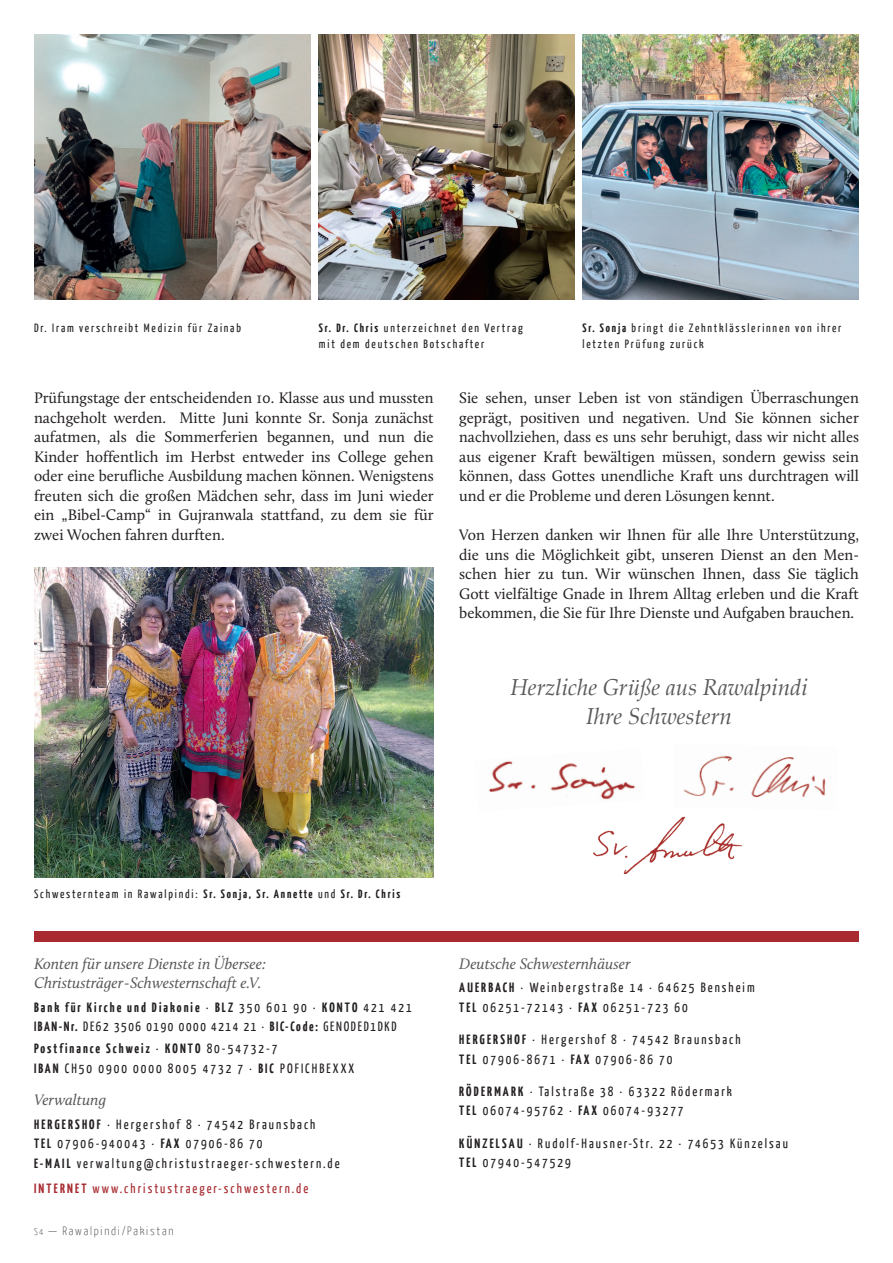
<style>
.page{position:relative;width:893px;height:1263px;background:#fff}
.page>*{position:absolute;margin:0;border:0;box-sizing:border-box;transform-origin:0 0}
.t1{font:italic 22.5px/29.7px "Palatino";color:#57585a;text-align:center}
.t2{font:15.75px/19.5px "Calluna";color:#231f20;text-align:justify}
.t3{font:italic 15.75px/19.5px "Calluna";color:#57585a}
.t4{font:13.5px/19.5px "Yanone Kaffeesatz";letter-spacing:.15em;color:#231f20}
.t5{font:13.5px/19.5px "Yanone Kaffeesatz";letter-spacing:.125em;color:#231f20}
.t6{font:700 13.5px "Yanone Kaffeesatz";letter-spacing:.16em;color:#231f20}
.t7{font:12px/15.9px "Yanone Kaffeesatz";letter-spacing:.15em;color:#231f20}
.t8{font:100 12px "Yanone Kaffeesatz";letter-spacing:.15em;color:#231f20}
.s1{font-weight:700}
.s2{font-weight:700;color:#a72b30}
.s3{color:#a72b30}
.s4{font-size:9.75px}
</style>
<div class="page">
<div style="left:34px;top:931px;width:825px;height:11px;background:#a72b30"></div>
<img style="left:683px;top:755px;width:143px;height:43px">
<img style="left:593px;top:816px;width:148px;height:58px">
<img style="left:488px;top:761px;width:148px;height:39px">
<img style="left:34px;top:567px;width:400px;height:311px">
<img style="left:34px;top:34px;width:276px;height:266px">
<img style="left:319px;top:34px;width:255px;height:266px">
<img style="left:583px;top:34px;width:276px;height:266px">
<p class="t7" style="left:34px;top:319px;width:208px">Dr. Iram verschreibt Medizin für Zainab</p>
<p class="t7" style="left:319px;top:319px;width:205px"><span class="s1">Sr. Dr. Chris</span> unterzeichnet den Vertrag mit dem deutschen Botschafter</p>
<p class="t7" style="left:583px;top:319px;width:260px"><span class="s1">Sr. Sonja</span> bringt die Zehntklässlerinnen von ihrer letzten Prüfung zurück</p>
<p class="t2" style="left:34px;top:388px;width:401px">Prüfungstage der entscheidenden 10. Klasse aus und mussten nachgeholt werden. Mitte Juni konnte Sr. Sonja zunächst aufatmen, als die Sommerferien begannen, und nun die Kinder hoffentlich im Herbst entweder ins College gehen oder eine berufliche Ausbildung machen können. Wenigstens freuten sich die großen Mädchen sehr, dass im Juni wieder ein „Bibel-Camp“ in Gujranwala stattfand, zu dem sie für zwei Wochen fahren durften.</p>
<p class="t2" style="left:459px;top:388px;width:401px">Sie sehen, unser Leben ist von ständigen Überraschungen geprägt, positiven und negativen. Und Sie können sicher nachvollziehen, dass es uns sehr beruhigt, dass wir nicht alles aus eigener Kraft bewältigen müssen, sondern gewiss sein können, dass Gottes unendliche Kraft uns durchtragen will und er die Probleme und deren Lösungen kennt.</p>
<p class="t2" style="left:459px;top:525px;width:401px">Von Herzen danken wir Ihnen für alle Ihre Unterstützung, die uns die Möglichkeit gibt, unseren Dienst an den Men&shy;schen hier zu tun. Wir wünschen Ihnen, dass Sie täglich Gott vielfältige Gnade in Ihrem Alltag erleben und die Kraft bekommen, die Sie für Ihre Dienste und Aufgaben brauchen.</p>
<h1 class="t1" style="left:510px;top:672px;width:299px">Herzliche Grüße aus Rawalpindi<br>Ihre Schwestern</h1>
<p class="t7" style="left:34px;top:885px;width:368px">Schwesternteam in Rawalpindi: <span class="s1">Sr. Sonja, Sr. Annette</span> und <span class="s1">Sr. Dr. Chris</span></p>
<p class="t3" style="left:34px;top:953px;width:234px">Konten für unsere Dienste in Übersee:<br>Christusträger-Schwesternschaft e.V.</p>
<p class="t5" style="left:34px;top:997px;width:379px"><span class="s1">Bank für Kirche und Diakonie</span> · <span class="s1">BLZ</span> 350 601 90 · <span class="s1">Konto</span> 421 421<br><span class="s1">IBAN-Nr.</span> DE62 3506 0190 0000 4214 21 · <span class="s1">BIC-Code:</span> GENODED1DKD</p>
<p class="t4" style="left:34px;top:1038px;width:322px"><span class="s1">Postfinance Schweiz</span> · <span class="s1">Konto</span> 80-54732-7<br><span class="s1">IBAN</span> CH50 0900 0000 8005 4732 7 · <span class="s1">BIC</span> POFICHBEXXX</p>
<p class="t3" style="left:34px;top:1089px;width:74px">Verwaltung</p>
<p class="t4" style="left:34px;top:1113px;width:283px"><span class="s1">Hergershof</span> · Hergershof 8 · 74542 Braunsbach<br><span class="s1">TEL</span> 07906-940043 · <span class="s1">FAX</span> 07906-86 70<br><span class="s1">E-Mail</span></p>
<p class="t4" style="left:34px;top:1149px;width:307px;line-height:26px;text-indent:43px">verwaltung@christustraeger-schwestern.de<br><span class="s2">Inter net</span> <span class="s3">www.christustraeger-schwestern.de</span></p>
<p class="t8" style="left:34px;top:1224px;width:141px"><span class="s4">s4</span> — Rawalpindi/Pakistan</p>
<p class="t3" style="left:459px;top:953px;width:173px">Deutsche Schwesternhäuser</p>
<p class="t6" style="left:459px;top:979px;width:30px">Auerbach</p>
<p class="t4" style="left:459px;top:977px;width:297px;text-indent:61px">· Weinbergstraße 14 · 64625 Bensheim<br><span class="s1">TEL</span> 06251-72143 · <span class="s1">FAX</span> 06251-723 60</p>
<p class="t4" style="left:459px;top:1029px;width:283px"><span class="s1">Hergershof</span> · Hergershof 8 · 74542 Braunsbach<br><span class="s1">TEL</span> 07906-8671 · <span class="s1">FAX</span> 07906-86 70</p>
<p class="t6" style="left:459px;top:1082px;width:37px">Rödermark</p>
<p class="t4" style="left:459px;top:1081px;width:274px;text-indent:70px">· Talstraße 38 · 63322 Rödermark<br><span class="s1">TEL</span> 06074-95762 · <span class="s1">FAX</span> 06074-93277</p>
<p class="t4" style="left:459px;top:1133px;width:330px"><span class="s1">künzelsa u</span> · Rudolf-Hausner-Str. 22 · 74653 Künzelsau<br><span class="s1">TEL</span> 07940-547529</p>
</div>
